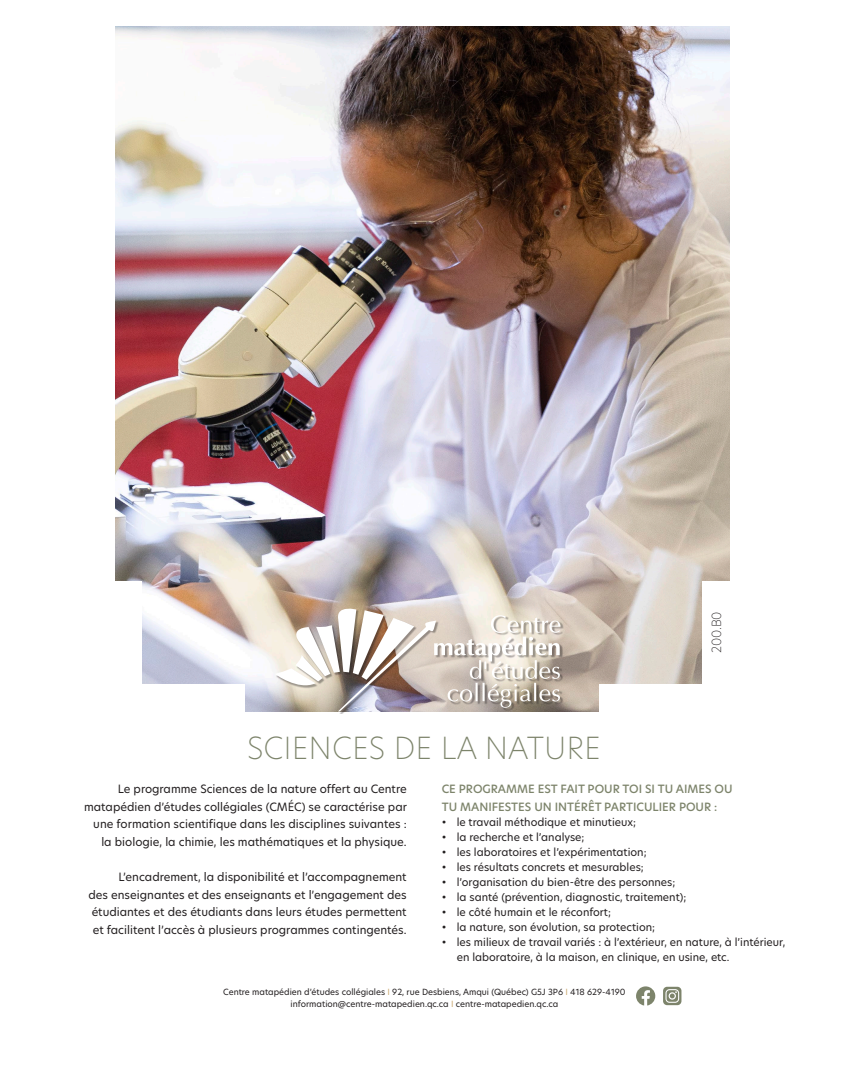
<style>
.page{position:relative;width:848px;height:1073px;background:#fff}
.page>*{position:absolute;margin:0;border:0;box-sizing:border-box;transform-origin:0 0}
.t1{font:200 30px "Hero New";color:#7d846b}
.t2{font:200 12.5px "Hero New";color:#231f20}
.t3{font:11.25px/17.5px "Hero New";color:#231f20;text-align:right}
.t4{font:500 11.25px/17.5px "Hero New";color:#7d846b}
.t5{font:10.62px/15px "Hero New";color:#231f20}
.t6{font:8.38px "Hero New";color:#231f20}
.s1{color:#caa76f}
</style>
<div class="page">
<img style="left:115px;top:26px;width:614px;height:685px">
<div style="left:701px;top:581px;width:28px;height:130px;background:#fff"></div>
<div style="left:599px;top:684px;width:130px;height:28px;background:#fff"></div>
<div style="left:114px;top:581px;width:28px;height:130px;background:#fff"></div>
<div style="left:114px;top:684px;width:131px;height:28px;background:#fff"></div>
<div style="left:275px;top:609px;width:288px;height:105px;background:#231f20;opacity:.4"></div>
<img style="left:275px;top:604px;width:285px;height:107px">
<svg style="left:636px;top:986px;width:19px;height:19px"></svg>
<svg style="left:663px;top:986px;width:18px;height:19px"></svg>
<p class="t2" style="left:708px;top:653px;width:43px;rotate:-90deg">200.B0</p>
<p class="t1" style="left:247px;top:727px;width:355px">SCIENCES DE LA NATURE</p>
<p class="t4" style="left:441px;top:780px;width:292px">CE PROGRAMME EST FAIT POUR TOI SI TU AIMES OU<br>TU MANIFESTES UN INTÉRÊT PARTICULIER POUR :</p>
<p class="t5" style="left:441px;top:814px;width:196px">• le travail méthodique et minutieux;</p>
<p class="t5" style="left:441px;top:829px;width:144px">• la recherche et l’analyse;</p>
<p class="t5" style="left:441px;top:844px;width:206px">• les laboratoires et l’expérimentation;</p>
<p class="t5" style="left:441px;top:859px;width:204px">• les résultats concrets et mesurables;</p>
<p class="t5" style="left:441px;top:874px;width:235px">• l’organisation du bien-être des personnes;</p>
<p class="t5" style="left:441px;top:889px;width:246px">• la santé (prévention, diagnostic, traitement);</p>
<p class="t5" style="left:441px;top:904px;width:171px">• le côté humain et le réconfort;</p>
<p class="t5" style="left:441px;top:919px;width:215px">• la nature, son évolution, sa protection;</p>
<p class="t5" style="left:456px;top:934px;width:330px;text-indent:-15px">• les milieux de travail variés : à l’extérieur, en nature, à l’intérieur, en laboratoire, à la maison, en clinique, en usine, etc.</p>
<p class="t3" style="left:84px;top:780px;width:324px">Le programme Sciences de la nature offert au Centre matapédien d’études collégiales (CMÉC) se caractérise par une formation scientifique dans les disciplines suivantes : la biologie, la chimie, les mathématiques et la physique.</p>
<p class="t3" style="left:88px;top:868px;width:320px">L’encadrement, la disponibilité et l’accompagnement<br>des enseignantes et des enseignants et l’engagement des étudiantes et des étudiants dans leurs études permettent et facilitent l’accès à plusieurs programmes contingentés.</p>
<p class="t6" style="left:223px;top:986px;width:404px">Centre matapédien d’études collégiales <span class="s1">I</span> 92, rue Desbiens, Amqui (Québec) G5J 3P6 <span class="s1">I</span> 418 629-4190</p>
<p class="t6" style="left:290px;top:998px;width:269px">information@centre-matapedien.qc.ca <span class="s1">I</span> centre-matapedien.qc.ca</p>
</div>
